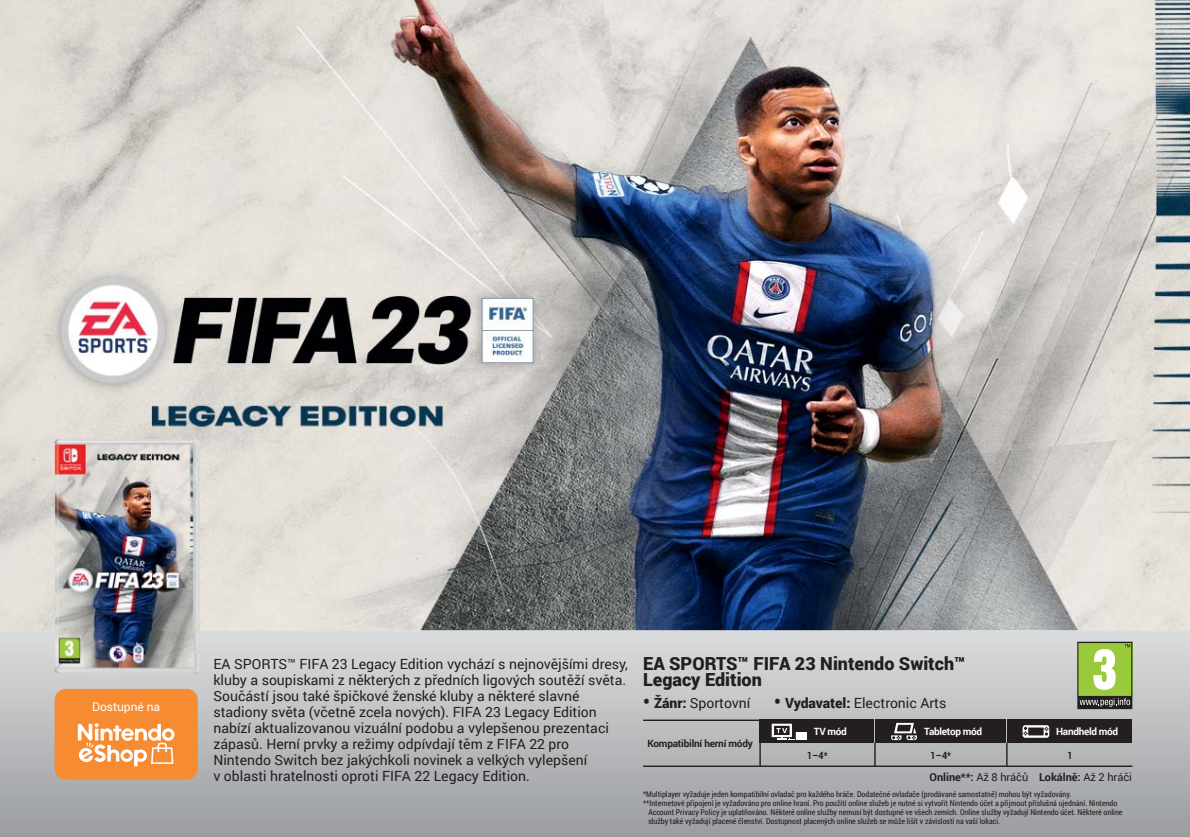
<style>
.page{position:relative;width:1190px;height:837px;background:#fff}
.page>*{position:absolute;margin:0;border:0;box-sizing:border-box;transform-origin:0 0}
.t1{font:900 18px/16px "Roboto";color:#231f20}
.t2{font:14px/16px "Roboto";color:#231f20}
.t3{font:12px "Roboto";letter-spacing:-.005em;color:#fff}
.t4{font:700 11px "Roboto";letter-spacing:-.005em;color:#231f20}
.t5{font:700 10px "Roboto";letter-spacing:-.03em;color:#fff}
.t6{font:700 10px "Roboto";letter-spacing:-.02em;color:#231f20}
.t7{font:700 10px "Roboto";letter-spacing:-.02em;color:#231f20;scale:.9 1}
.t8{font:8px "Roboto Condensed";color:#231f20}
.s1{font-weight:900;font-size:18px}
.s2{font-weight:900}
.s3{font-weight:400}
</style>
<div class="page">
<svg style="left:0;top:630px;width:1189px;height:206px;background:#b8babc"></svg>
<img style="left:0;top:0;width:1189px;height:630px">
<img style="left:55px;top:439px;width:144px;height:234px">
<svg style="left:1077px;top:641px;width:55px;height:67px;background:#95b35c"></svg>
<div style="left:55px;top:688px;width:143px;height:91px;background:#f68b32;border-radius:11px"></div>
<svg style="left:78px;top:723px;width:96px;height:43px"></svg>
<div style="left:875px;top:719px;width:131px;height:23px;background:#231f20"></div>
<svg style="left:891px;top:722px;width:25px;height:17px"></svg>
<div style="left:1007px;top:719px;width:125px;height:23px;background:#231f20"></div>
<svg style="left:1022px;top:725px;width:27px;height:12px"></svg>
<div style="left:759px;top:719px;width:115px;height:23px;background:#231f20"></div>
<svg style="left:771px;top:723px;width:35px;height:16px"></svg>
<hr style="left:643px;top:765px;width:489px;height:1px;background:#231f20">
<hr style="left:643px;top:719px;width:119px;height:1px;background:#231f20">
<svg style="left:874px;top:742px;width:1px;height:23px"></svg>
<hr style="left:759px;top:720px;width:1px;height:45px;background:#231f20">
<svg style="left:1006px;top:742px;width:1px;height:23px"></svg>
<h3 class="t3" style="left:92px;top:698px;width:69px">Dostupné na</h3>
<p class="t2" style="left:213px;top:655px;width:416px">EA SPORTS™ FIFA 23 Legacy Edition vychází s nejnovějšími dresy, kluby a soupiskami z některých z předních ligových soutěží světa.<br>Součástí jsou také špičkové ženské kluby a některé slavné stadiony světa (včetně zcela nových). FIFA 23 Legacy Edition nabízí aktualizovanou vizuální podobu a vylepšenou prezentaci zápasů. Herní prvky a režimy odpívdají těm z FIFA 22 pro Nintendo Switch bez jakýchkoli novinek a velkých vylepšení<br>v oblasti hratelnosti oproti FIFA 22 Legacy Edition.</p>
<h1 class="t1" style="left:643px;top:654px;width:324px">EA SPORTS™ FIFA 23 Nintendo Switch™<br>Legacy Edition</h1>
<h2 class="t2" style="left:643px;top:694px;width:109px"><span class="s1">•</span> <span class="s2">Žánr:</span> Sportovní</h2>
<h2 class="t2" style="left:774px;top:694px;width:174px"><span class="s1">•</span> <span class="s2">Vydavatel:</span> Electronic Arts</h2>
<p class="t5" style="left:813px;top:724px;width:35px">TV mód</p>
<p class="t5" style="left:924px;top:724px;width:60px">Tabletop mód</p>
<p class="t5" style="left:1056px;top:724px;width:64px">Handheld mód</p>
<p class="t7" style="left:930px;top:748px;width:24px">1–4*</p>
<p class="t7" style="left:1067px;top:748px;width:7px">1</p>
<p class="t6" style="left:647px;top:736px;width:107px">Kompatibilní herní módy</p>
<p class="t7" style="left:807px;top:748px;width:24px">1–4*</p>
<h3 class="t4" style="left:929px;top:769px;width:204px">Online**: <span class="s3">Až 8 hráčů</span> Lokálně: <span class="s3">Až 2 hráči</span></h3>
<p class="t8" style="left:643px;top:788px;width:430px">*Multiplayer vyžaduje jeden kompatibilní ovladač pro každého hráče. Dodatečné ovladače (prodávané samostatně) mohou být vyžadovány.</p>
<p class="t8" style="left:643px;top:797px;width:475px">**Internetové připojení je vyžadováno pro online hraní. Pro použití online služeb je nutné si vytvořit Nintendo účet a přijmout příslušná ujednání. Nintendo</p>
<p class="t8" style="left:648px;top:806px;width:475px">Account Privacy Policy je uplatňováno. Některé online služby nemusí být dostupné ve všech zemích. Online služby vyžadují Nintendo účet. Některé online</p>
<p class="t8" style="left:648px;top:815px;width:353px">služby také vyžadují placené členství. Dostupnost placených online služeb se může lišit v závislosti na vaší lokaci.</p>
</div>
